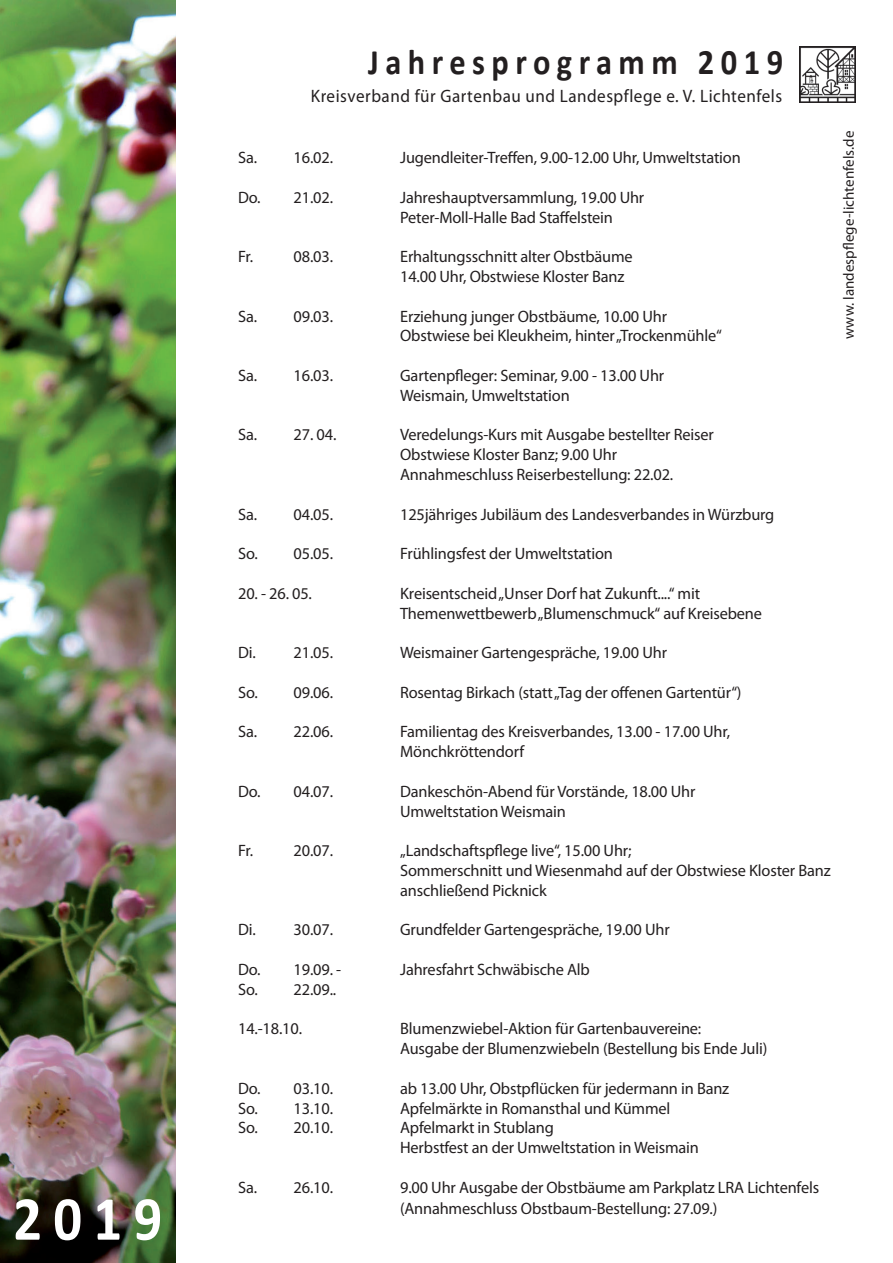
<style>
.page{position:relative;width:893px;height:1263px;background:#fff}
.page>*{position:absolute;margin:0;border:0;box-sizing:border-box;transform-origin:0 0}
.t1{font:700 63px "Calibri";color:#fff;scale:.9 1}
.t2{font:700 36px "Calibri";letter-spacing:.2em;color:#231f20;scale:.9 1}
.t3{font:18px "Myriad Pro";letter-spacing:.03em;color:#231f20;scale:.95 1}
.t4{font:16.5px/19.8px "Myriad Pro";letter-spacing:-.01em;color:#231f20}
.t5{font:15px "Myriad Pro";color:#231f20}
</style>
<div class="page">
<img style="left:0;top:0;width:175px;height:1263px">
<img style="left:800px;top:47px;width:55px;height:55px">
<h1 class="t1" style="left:13px;top:1180px;width:167px">2019</h1>
<h2 class="t2" style="left:368px;top:40px;width:463px">Jahresprogramm 2019</h2>
<p class="t3" style="left:311px;top:85px;width:498px">Kreisverband für Gartenbau und Landespflege e. V. Lichtenfels</p>
<p class="t4" style="left:238px;top:147px;width:96px">Sa. 16.02.</p>
<p class="t4" style="left:400px;top:147px;width:342px">Jugendleiter-Treffen, 9.00-12.00 Uhr, Umweltstation</p>
<p class="t4" style="left:238px;top:187px;width:96px">Do. 21.02.</p>
<p class="t4" style="left:400px;top:187px;width:246px">Jahreshauptversammlung, 19.00 Uhr<br>Peter-Moll-Halle Bad Staffelstein</p>
<p class="t4" style="left:238px;top:246px;width:17px">Fr.</p>
<p class="t4" style="left:294px;top:246px;width:41px">08.03.</p>
<p class="t4" style="left:400px;top:246px;width:234px">Erhaltungsschnitt alter Obstbäume<br>14.00 Uhr, Obstwiese Kloster Banz</p>
<p class="t4" style="left:238px;top:306px;width:96px">Sa. 09.03.</p>
<p class="t4" style="left:400px;top:306px;width:323px">Erziehung junger Obstbäume, 10.00 Uhr<br>Obstwiese bei Kleukheim, hinter„Trockenmühle“</p>
<p class="t4" style="left:238px;top:365px;width:96px">Sa. 16.03.</p>
<p class="t4" style="left:400px;top:365px;width:266px">Gartenpfleger: Seminar, 9.00 - 13.00 Uhr<br>Weismain, Umweltstation</p>
<p class="t4" style="left:238px;top:425px;width:100px">Sa. 27. 04.</p>
<p class="t4" style="left:400px;top:425px;width:315px">Veredelungs-Kurs mit Ausgabe bestellter Reiser<br>Obstwiese Kloster Banz; 9.00 Uhr<br>Annahmeschluss Reiserbestellung: 22.02.</p>
<p class="t4" style="left:238px;top:504px;width:96px">Sa. 04.05.</p>
<p class="t4" style="left:400px;top:504px;width:376px">125jähriges Jubiläum des Landesverbandes in Würzburg</p>
<p class="t4" style="left:238px;top:543px;width:96px">So. 05.05.</p>
<p class="t4" style="left:400px;top:543px;width:214px">Frühlingsfest der Umweltstation</p>
<p class="t4" style="left:238px;top:583px;width:75px">20. - 26. 05.</p>
<p class="t4" style="left:400px;top:583px;width:363px">Kreisentscheid„Unser Dorf hat Zukunft....“ mit<br>Themenwettbewerb„Blumenschmuck“ auf Kreisebene</p>
<p class="t4" style="left:238px;top:642px;width:96px">Di. 21.05.</p>
<p class="t4" style="left:400px;top:642px;width:268px">Weismainer Gartengespräche, 19.00 Uhr</p>
<p class="t4" style="left:238px;top:682px;width:96px">So. 09.06.</p>
<p class="t4" style="left:400px;top:682px;width:343px">Rosentag Birkach (statt„Tag der offenen Gartentür“)</p>
<p class="t4" style="left:238px;top:722px;width:96px">Sa. 22.06.</p>
<p class="t4" style="left:400px;top:722px;width:332px">Familientag des Kreisverbandes, 13.00 - 17.00 Uhr,<br>Mönchkröttendorf</p>
<p class="t4" style="left:238px;top:781px;width:96px">Do. 04.07.</p>
<p class="t4" style="left:400px;top:781px;width:297px">Dankeschön-Abend für Vorstände, 18.00 Uhr<br>Umweltstation Weismain</p>
<p class="t4" style="left:238px;top:840px;width:17px">Fr.</p>
<p class="t4" style="left:294px;top:840px;width:41px">20.07.</p>
<p class="t4" style="left:400px;top:840px;width:432px">„Landschaftspflege live“, 15.00 Uhr;<br>Sommerschnitt und Wiesenmahd auf der Obstwiese Kloster Banz anschließend Picknick</p>
<p class="t4" style="left:238px;top:920px;width:96px">Di. 30.07.</p>
<p class="t4" style="left:400px;top:920px;width:271px">Grundfelder Gartengespräche, 19.00 Uhr</p>
<p class="t4" style="left:238px;top:959px;width:105px">Do. 19.09. -</p>
<p class="t4" style="left:400px;top:959px;width:191px">Jahresfahrt Schwäbische Alb</p>
<p class="t4" style="left:238px;top:979px;width:100px">So. 22.09..</p>
<p class="t4" style="left:238px;top:1019px;width:65px">14.-18.10.</p>
<p class="t4" style="left:400px;top:1019px;width:369px">Blumenzwiebel-Aktion für Gartenbauvereine:<br>Ausgabe der Blumenzwiebeln (Bestellung bis Ende Juli)</p>
<p class="t4" style="left:238px;top:1078px;width:96px">Do. 03.10.</p>
<p class="t4" style="left:400px;top:1078px;width:331px">ab 13.00 Uhr, Obstpflücken für jedermann in Banz</p>
<p class="t4" style="left:238px;top:1098px;width:96px">So. 13.10.</p>
<p class="t4" style="left:400px;top:1098px;width:272px">Apfelmärkte in Romansthal und Kümmel</p>
<p class="t4" style="left:238px;top:1118px;width:96px">So. 20.10.</p>
<p class="t4" style="left:400px;top:1118px;width:300px">Apfelmarkt in Stublang<br>Herbstfest an der Umweltstation in Weismain</p>
<p class="t4" style="left:238px;top:1177px;width:96px">Sa. 26.10.</p>
<p class="t4" style="left:400px;top:1176px;width:421px;line-height:21.6px">9.00 Uhr Ausgabe der Obstbäume am Parkplatz LRA Lichtenfels (Annahmeschluss Obstbaum-Bestellung: 27.09.)</p>
<p class="t5" style="left:839px;top:339px;width:209px;rotate:-90deg">www. landespflege-lichtenfels.de</p>
</div>
